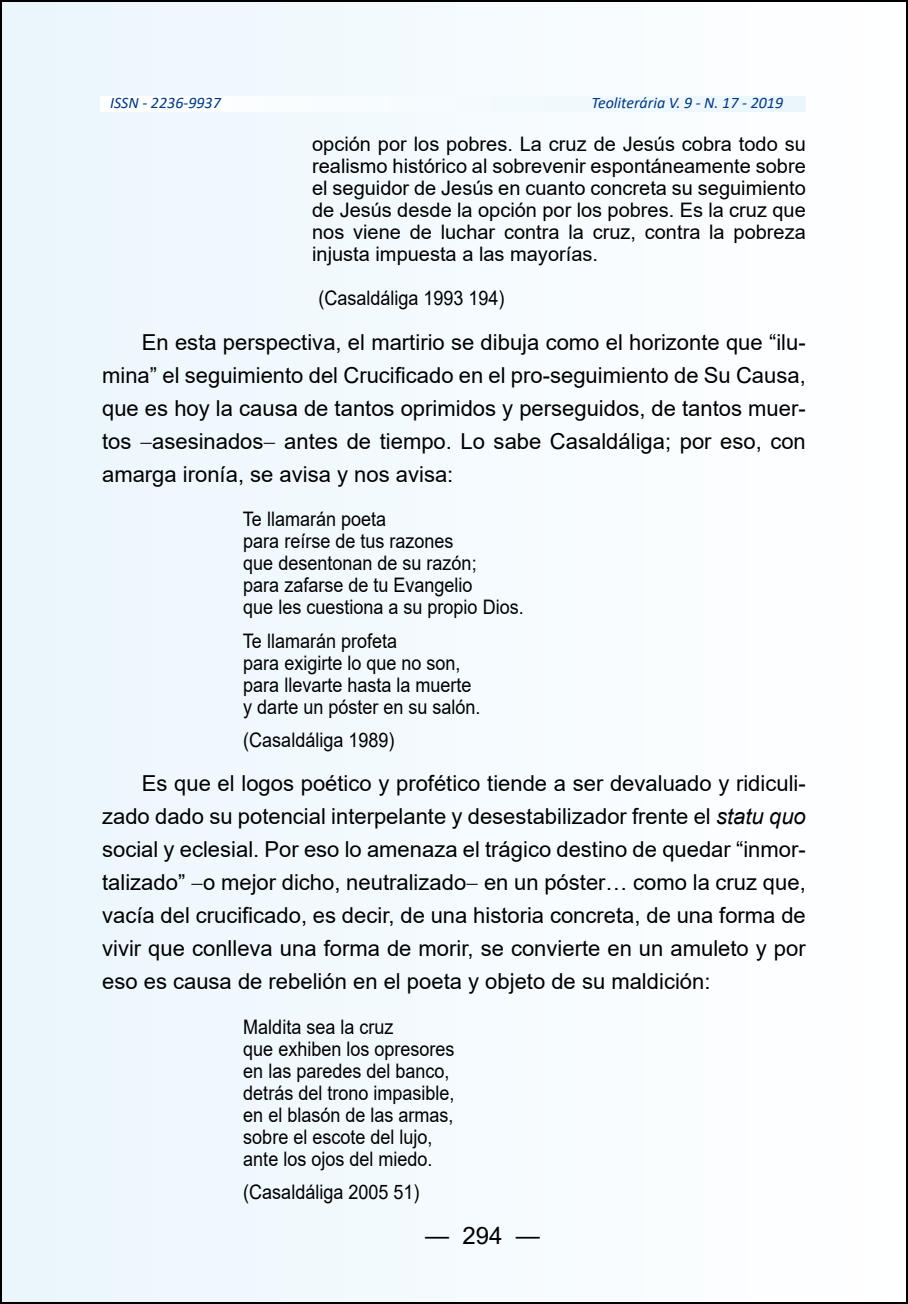
<style>
.page{position:relative;width:908px;height:1304px;background:#fff}
.page>*{position:absolute;margin:0;border:0;box-sizing:border-box;transform-origin:0 0}
.t1{font:24px "Arial";color:#000}
.t2{font:22px/33px "Arial";color:#000;text-align:justify}
.t3{font:20px/22px "Arial";color:#000;scale:.9 1}
.t4{font:20px/22px "Arial";color:#000;text-align:justify}
.t5{font:italic 16px "Calibri";color:#003882}
.s1{font-style:italic}
</style>
<div class="page">
<div style="left:1px;top:1px;width:905px;height:1302px;background:#f4fbfe"></div>
<p class="t5" style="left:110px;top:92px;width:112px">ISSN - 2236-9937</p>
<p class="t5" style="left:591px;top:92px;width:193px">Teoliterária V. 9 - N. 17 - 2019</p>
<p class="t4" style="left:312px;top:132px;width:495px">opción por los pobres. La cruz de Jesús cobra todo su realismo histórico al sobrevenir espontáneamente sobre el seguidor de Jesús en cuanto concreta su seguimiento de Jesús desde la opción por los pobres. Es la cruz que nos viene de luchar contra la cruz, contra la pobreza injusta impuesta a las mayorías.</p>
<p class="t3" style="left:318px;top:287px;width:208px">(Casaldáliga 1993 194)</p>
<p class="t2" style="left:102px;top:325px;width:705px;text-indent:40px">En esta perspectiva, el martirio se dibuja como el horizonte que “ilu&shy;mina” el seguimiento del Crucificado en el pro-seguimiento de Su Causa, que es hoy la causa de tantos oprimidos y perseguidos, de tantos muer&shy;tos −asesinados− antes de tiempo. Lo sabe Casaldáliga; por eso, con amarga ironía, se avisa y nos avisa:</p>
<p class="t3" style="left:243px;top:508px;width:313px">Te llamarán poeta<br>para reírse de tus razones<br>que desentonan de su razón;<br>para zafarse de tu Evangelio<br>que les cuestiona a su propio Dios.</p>
<p class="t3" style="left:243px;top:630px;width:265px">Te llamarán profeta<br>para exigirte lo que no son, para llevarte hasta la muerte y darte un póster en su salón.</p>
<p class="t3" style="left:243px;top:729px;width:169px">(Casaldáliga 1989)</p>
<p class="t2" style="left:102px;top:767px;width:704px;text-indent:40px">Es que el logos poético y profético tiende a ser devaluado y ridiculi&shy;zado dado su potencial interpelante y desestabilizador frente el <span class="s1">statu quo </span>social y eclesial. Por eso lo amenaza el trágico destino de quedar “inmor&shy;talizado” −o mejor dicho, neutralizado− en un póster… como la cruz que, vacía del crucificado, es decir, de una historia concreta, de una forma de vivir que conlleva una forma de morir, se convierte en un amuleto y por eso es causa de rebelión en el poeta y objeto de su maldición:</p>
<p class="t3" style="left:243px;top:1016px;width:236px">Maldita sea la cruz<br>que exhiben los opresores en las paredes del banco, detrás del trono impasible, en el blasón de las armas, sobre el escote del lujo, ante los ojos del miedo.</p>
<p class="t3" style="left:243px;top:1181px;width:197px">(Casaldáliga 2005 51)</p>
<p class="t1" style="left:425px;top:1218px;width:116px">— 294 —</p>
</div>
